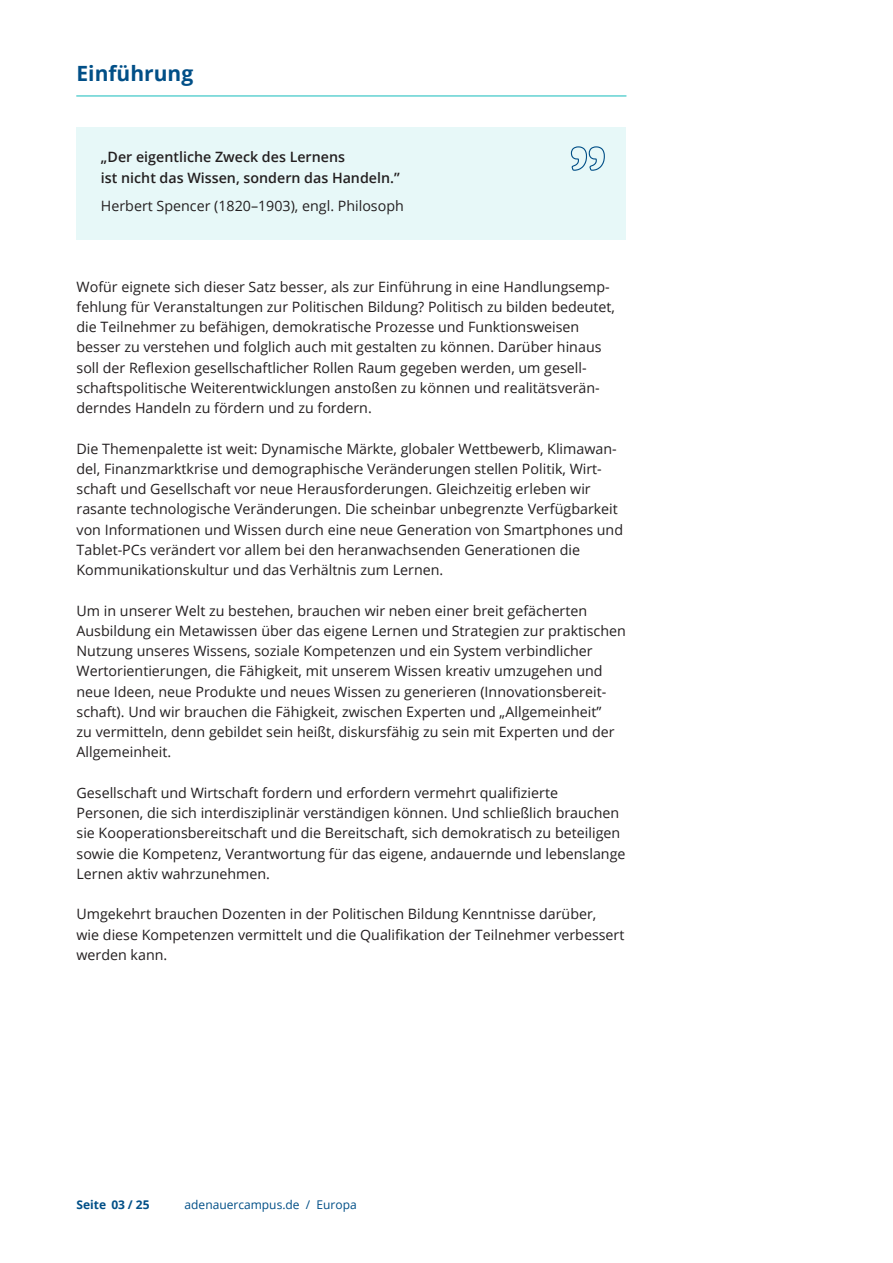
<style>
.page{position:relative;width:893px;height:1263px;background:#fff}
.page>*{position:absolute;margin:0;border:0;box-sizing:border-box;transform-origin:0 0}
.t1{font:700 21px "Open Sans";color:#014f87}
.t2{font:14.25px/20.2px "Open Sans";color:#231f20}
.t3{font:600 14.25px/20.2px "Open Sans";color:#231f20}
.t4{font:12px "Open Sans";color:#014f87}
.t5{font:700 12px "Open Sans";color:#014f87}
</style>
<div class="page">
<hr style="left:77px;top:96px;width:549px;height:1px;background:#14bbbb">
<div style="left:77px;top:127px;width:549px;height:112px;background:#e7f8f8"></div>
<svg style="left:570px;top:146px;width:35px;height:25px"></svg>
<h1 class="t1" style="left:77px;top:58px;width:118px">Einführung</h1>
<p class="t3" style="left:101px;top:147px;width:300px">„Der eigentliche Zweck des Lernens<br>ist nicht das Wissen, sondern das Handeln.”</p>
<p class="t2" style="left:101px;top:196px;width:304px">Herbert Spencer (1820–1903), engl. Philosoph</p>
<p class="t2" style="left:77px;top:276px;width:540px">Wofür eignete sich dieser Satz besser, als zur Einführung in eine Handlungsemp&shy;fehlung für Veranstaltungen zur Politischen Bildung? Politisch zu bilden bedeutet, die Teilnehmer zu befähigen, demokratische Prozesse und Funktionsweisen besser zu verstehen und folglich auch mit gestalten zu können. Darüber hinaus soll der Reflexion gesellschaftlicher Rollen Raum gegeben werden, um gesell&shy;schaftspolitische Weiterentwicklungen anstoßen zu können und realitätsverän&shy;derndes Handeln zu fördern und zu fordern.</p>
<p class="t2" style="left:77px;top:438px;width:548px">Die Themenpalette ist weit: Dynamische Märkte, globaler Wettbewerb, Klimawan&shy;del, Finanzmarktkrise und demographische Veränderungen stellen Politik, Wirt&shy;schaft und Gesellschaft vor neue Herausforderungen. Gleichzeitig erleben wir rasante technologische Veränderungen. Die scheinbar unbegrenzte Verfügbarkeit von Informationen und Wissen durch eine neue Generation von Smartphones und Tablet-PCs verändert vor allem bei den heranwachsenden Generationen die Kommunikationskultur und das Verhältnis zum Lernen.</p>
<p class="t2" style="left:77px;top:600px;width:551px">Um in unserer Welt zu bestehen, brauchen wir neben einer breit gefächerten Ausbildung ein Metawissen über das eigene Lernen und Strategien zur praktischen Nutzung unseres Wissens, soziale Kompetenzen und ein System verbindlicher Wertorientierungen, die Fähigkeit, mit unserem Wissen kreativ umzugehen und neue Ideen, neue Produkte und neues Wissen zu generieren (Innovationsbereit&shy;schaft). Und wir brauchen die Fähigkeit, zwischen Experten und „Allgemeinheit”<br>zu vermitteln, denn gebildet sein heißt, diskursfähig zu sein mit Experten und der Allgemeinheit.</p>
<p class="t2" style="left:77px;top:782px;width:550px">Gesellschaft und Wirtschaft fordern und erfordern vermehrt qualifizierte Personen, die sich interdisziplinär verständigen können. Und schließlich brauchen sie Kooperationsbereitschaft und die Bereitschaft, sich demokratisch zu beteiligen sowie die Kompetenz, Verantwortung für das eigene, andauernde und lebenslange Lernen aktiv wahrzunehmen.</p>
<p class="t2" style="left:77px;top:904px;width:549px">Umgekehrt brauchen Dozenten in der Politischen Bildung Kenntnisse darüber,<br>wie diese Kompetenzen vermittelt und die Qualifikation der Teilnehmer verbessert werden kann.</p>
<p class="t5" style="left:77px;top:1196px;width:75px">Seite 03 / 25</p>
<p class="t4" style="left:185px;top:1196px;width:174px">adenauercampus.de / Europa</p>
</div>
